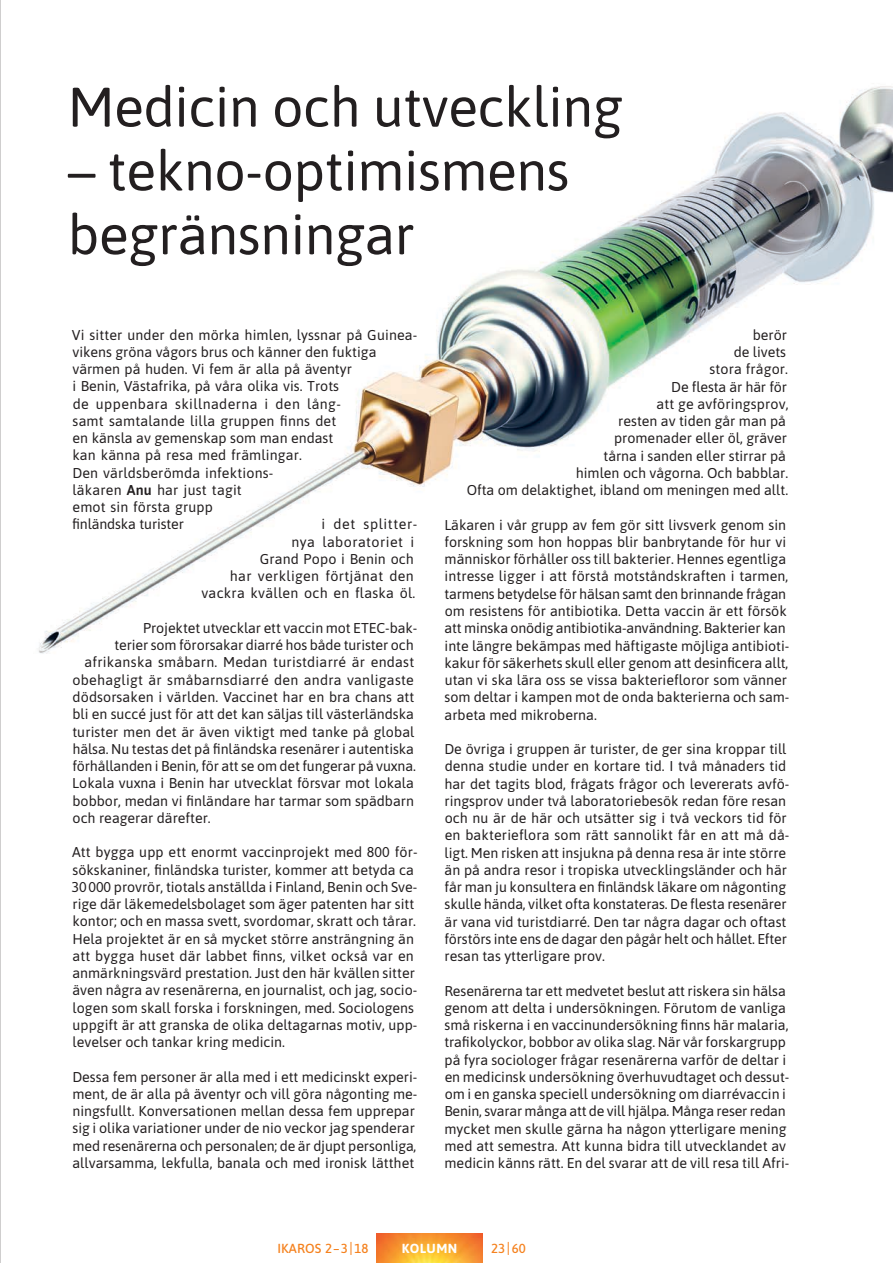
<style>
.page{position:relative;width:893px;height:1263px;background:#fff}
.page>*{position:absolute;margin:0;border:0;box-sizing:border-box;transform-origin:0 0}
.t1{font:55.5px/63.8px "Asap";letter-spacing:-.01em;color:#231f20}
.t2{font:14.25px/17.2px "Asap";color:#231f20}
.t3{font:14.25px/17.2px "Asap";letter-spacing:.025em;color:#231f20;text-align:right}
.t4{font:14.25px "Asap";letter-spacing:.02em;color:#231f20}
.t5{font:500 13.2px "Asap";letter-spacing:.01em;color:#f5821f}
.t6{font:700 13.05px "Asap";letter-spacing:.035em;color:#fff}
.s1{font-weight:600}
.s2{font-size:13.05px}
.s3{font-size:14.4px}
</style>
<div class="page">
<img style="left:38px;top:86px;width:855px;height:568px">
<img style="left:376px;top:1233px;width:107px;height:30px">
<hr style="left:0;top:0;width:1px;height:1263px;background:#231f20">
<h1 class="t1" style="left:68px;top:72px;width:557px">Medicin och utveckling</h1>
<h1 class="t1" style="left:68px;top:136px;width:503px">– tekno-optimismens begränsningar</h1>
<p class="t2" style="left:72px;top:325px;width:347px">Vi sitter under den mörka himlen, lyssnar på Guinea&shy;vikens gröna vågors brus och känner den fuktiga värmen på huden. Vi fem är alla på äventyr<br>i Benin, Västafrika, på våra olika vis. Trots<br>de uppenbara skillnaderna i den lång-<br>samt samtalande lilla gruppen finns det<br>en känsla av gemenskap som man endast<br>kan känna på resa med främlingar.<br>Den världsberömda infektions-<br>läkaren <span class="s1">Anu</span> har just tagit<br>emot sin första grupp<br>finländska turister</p>
<p class="t3" style="left:201px;top:515px;width:218px">i det splitter-<br>nya laboratoriet i<br>Grand Popo i Benin och<br>har verkligen förtjänat den vackra kvällen och en flaska öl.</p>
<p class="t2" style="left:143px;top:619px;width:276px">Projektet utvecklar ett vaccin mot ETEC-bak-</p>
<p class="t2" style="left:114px;top:636px;width:301px">terier som förorsakar diarré hos både turister och</p>
<p class="t4" style="left:85px;top:653px;width:331px">afrikanska småbarn. Medan turistdiarré är endast</p>
<p class="t2" style="left:73px;top:670px;width:343px">obehagligt är småbarnsdiarré den andra vanligaste</p>
<p class="t2" style="left:73px;top:688px;width:343px">dödsorsaken i världen. Vaccinet har en bra chans att</p>
<p class="t2" style="left:72px;top:705px;width:343px">bli en succé just för att det kan säljas till västerländska</p>
<p class="t2" style="left:72px;top:722px;width:344px">turister men det är även viktigt med tanke på global</p>
<p class="t2" style="left:72px;top:739px;width:343px">hälsa. Nu testas det på finländska resenärer i autentiska</p>
<p class="t2" style="left:72px;top:757px;width:345px">förhållanden i Benin, för att se om det fungerar på vuxna.</p>
<p class="t2" style="left:72px;top:774px;width:343px">Lokala vuxna i Benin har utvecklat försvar mot lokala</p>
<p class="t2" style="left:72px;top:791px;width:343px">bobbor, medan vi finländare har tarmar som spädbarn</p>
<p class="t2" style="left:73px;top:808px;width:140px">och reagerar därefter.</p>
<p class="t2" style="left:72px;top:843px;width:347px">Att bygga upp ett enormt vaccinprojekt med 800 för&shy;sökskaniner, finländska turister, kommer att betyda ca 30000 provrör, tiotals anställda i Finland, Benin och Sve&shy;rige där läkemedelsbolaget som äger patenten har sitt kontor; och en massa svett, svordomar, skratt och tårar.<br>Hela projektet är en så mycket större ansträngning än att bygga huset där labbet finns, vilket också var en anmärkningsvärd prestation. Just den här kvällen sitter även några av resenärerna, en journalist, och jag, socio&shy;logen som skall forska i forskningen, med. Sociologens uppgift är att granska de olika deltagarnas motiv, upp&shy;levelser och tankar kring medicin.</p>
<p class="t2" style="left:72px;top:1067px;width:347px">Dessa fem personer är alla med i ett medicinskt experi&shy;ment, de är alla på äventyr och vill göra någonting me&shy;ningsfullt. Konversationen mellan dessa fem upprepar sig i olika variationer under de nio veckor jag spenderar med resenärerna och personalen; de är djupt personliga, allvarsamma, lekfulla, banala och med ironisk lätthet</p>
<p class="t2" style="left:467px;top:325px;width:323px;text-align:right">berör<br>de livets<br>stora frågor.<br>De flesta är här för<br>att ge avföringsprov,<br>resten av tiden går man på<br>promenader eller öl, gräver<br>tårna i sanden eller stirrar på<br>himlen och vågorna. Och babblar.<br>Ofta om delaktighet, ibland om meningen med allt.</p>
<p class="t2" style="left:444px;top:515px;width:347px">Läkaren i vår grupp av fem gör sitt livsverk genom sin forskning som hon hoppas blir banbrytande för hur vi människor förhåller oss till bakterier. Hennes egentliga intresse ligger i att förstå motståndskraften i tarmen, tarmens betydelse för hälsan samt den brinnande frågan om resistens för antibiotika. Detta vaccin är ett försök att minska onödig antibiotika-användning. Bakterier kan inte längre bekämpas med häftigaste möjliga antibioti&shy;kakur för säkerhets skull eller genom att desinficera allt, utan vi ska lära oss se vissa bakteriefloror som vänner som deltar i kampen mot de onda bakterierna och sam&shy;arbeta med mikroberna.</p>
<p class="t2" style="left:444px;top:740px;width:347px">De övriga i gruppen är turister, de ger sina kroppar till denna studie under en kortare tid. I två månaders tid har det tagits blod, frågats frågor och levererats avfö&shy;ringsprov under två laboratoriebesök redan före resan och nu är de här och utsätter sig i två veckors tid för en bakterieflora som rätt sannolikt får en att må då&shy;ligt. Men risken att insjukna på denna resa är inte större än på andra resor i tropiska utvecklingsländer och här får man ju konsultera en finländsk läkare om någonting skulle hända, vilket ofta konstateras. De flesta resenärer är vana vid turistdiarré. Den tar några dagar och oftast förstörs inte ens de dagar den pågår helt och hållet. Efter resan tas ytterligare prov.</p>
<p class="t2" style="left:444px;top:981px;width:347px">Resenärerna tar ett medvetet beslut att riskera sin hälsa genom att delta i undersökningen. Förutom de vanliga små riskerna i en vaccinundersökning finns här malaria, trafikolyckor, bobbor av olika slag. När vår forskargrupp på fyra sociologer frågar resenärerna varför de deltar i en medicinsk undersökning överhuvudtaget och dessut&shy;om i en ganska speciell undersökning om diarrévaccin i Benin, svarar många att de vill hjälpa. Många reser redan mycket men skulle gärna ha någon ytterligare mening med att semestra. Att kunna bidra till utvecklandet av medicin känns rätt. En del svarar att de vill resa till Afri-</p>
<p class="t5" style="left:277px;top:1239px;width:93px">IKAROS <span class="s2">2– 3</span><span class="s3">|</span>18</p>
<p class="t6" style="left:402px;top:1239px;width:57px">KOLUMN</p>
<p class="t5" style="left:491px;top:1239px;width:36px">23<span class="s3">|</span>60</p>
</div>
